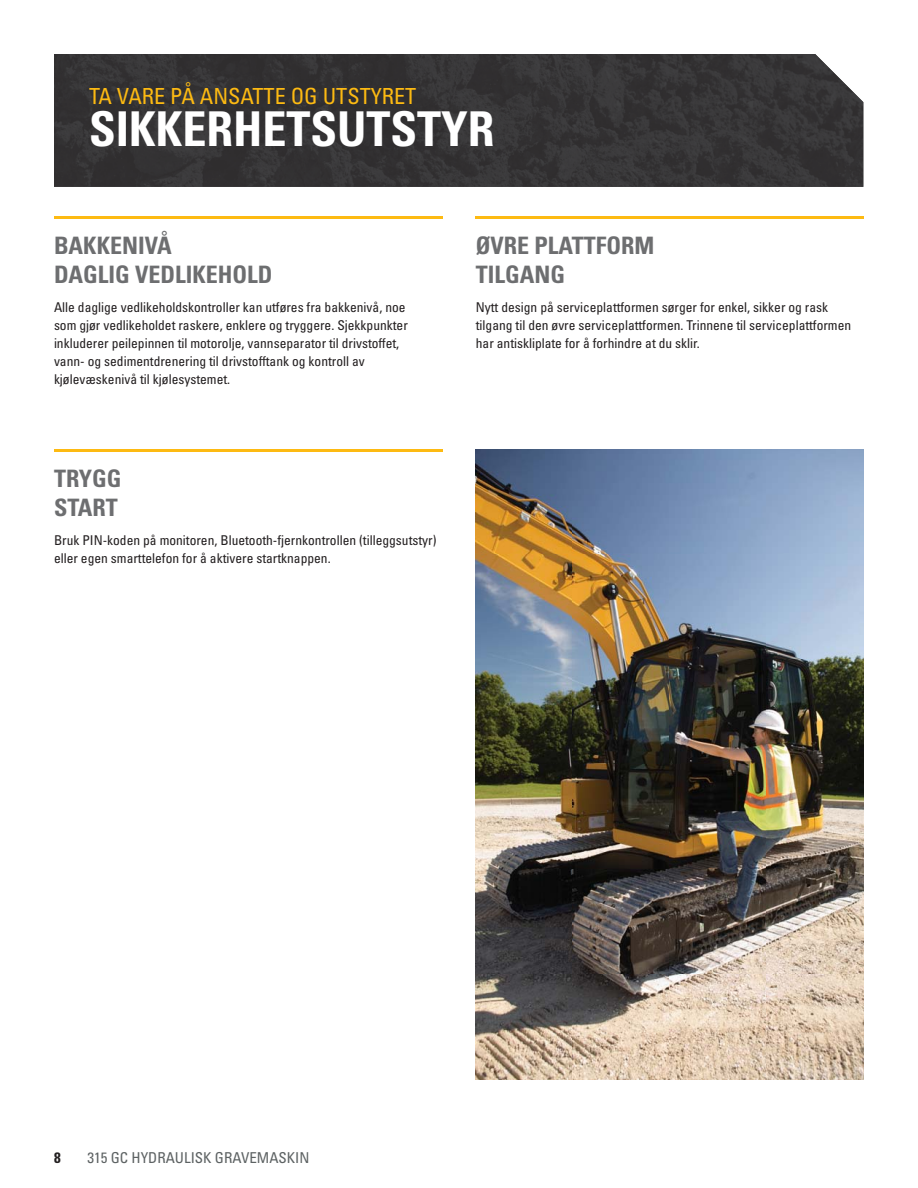
<style>
.page{position:relative;width:918px;height:1188px;background:#fff}
.page>*{position:absolute;margin:0;border:0;box-sizing:border-box;transform-origin:0 0}
.t1{font:48px "Univers LTCYR 67 Bold Cond";color:#fff}
.t2{font:24px/28.8px "Univers LTCYR 67 Bold Cond";color:#6d6e70}
.t3{font:condensed 22.2px "Univers LTCYR 57";color:#fdba12}
.t4{font:condensed 15px "Univers LTCYR 57";color:#5d6263}
.t5{font:15px "Univers LTCYR 67 Bold Cond";color:#231f20}
.t6{font:condensed 13.5px/18px "Univers LTCYR 57";color:#231f20}
</style>
<div class="page">
<img style="left:476px;top:449px;width:387px;height:631px">
<img style="left:54px;top:54px;width:809px;height:133px">
<hr style="left:54px;top:216px;width:388px;height:3px;background:#fdba12">
<hr style="left:476px;top:216px;width:388px;height:3px;background:#fdba12">
<hr style="left:54px;top:449px;width:388px;height:3px;background:#fdba12">
<h3 class="t3" style="left:89px;top:85px;width:329px">TA VARE PÅ ANSATTE OG UTSTYRET</h3>
<h1 class="t1" style="left:89px;top:106px;width:407px">SIKKERHETSUTSTYR</h1>
<h2 class="t2" style="left:54px;top:232px;width:220px">BAKKENIVÅ<br>DAGLIG VEDLIKEHOLD</h2>
<p class="t6" style="left:54px;top:299px;width:355px">Alle daglige vedlikeholdskontroller kan utføres fra bakkenivå, noe som gjør vedlikeholdet raskere, enklere og tryggere. Sjekkpunkter inkluderer peilepinnen til motorolje, vannseparator til drivstoffet, vann- og sedimentdrenering til drivstofftank og kontroll av kjølevæskenivå til kjølesystemet.</p>
<h2 class="t2" style="left:54px;top:465px;width:69px">TRYGG<br>START</h2>
<p class="t6" style="left:54px;top:532px;width:384px">Bruk PIN-koden på monitoren, Bluetooth-fjernkontrollen (tilleggsutstyr) eller egen smarttelefon for å aktivere startknappen.</p>
<h2 class="t2" style="left:476px;top:232px;width:180px">ØVRE PLATTFORM<br>TILGANG</h2>
<p class="t6" style="left:476px;top:299px;width:377px">Nytt design på serviceplattformen sørger for enkel, sikker og rask tilgang til den øvre serviceplattformen. Trinnene til serviceplattformen har antiskliplate for å forhindre at du sklir.</p>
<p class="t5" style="left:54px;top:1150px;width:8px">8</p>
<p class="t4" style="left:87px;top:1150px;width:223px">315 GC HYDRAULISK GRAVEMASKIN</p>
</div>
